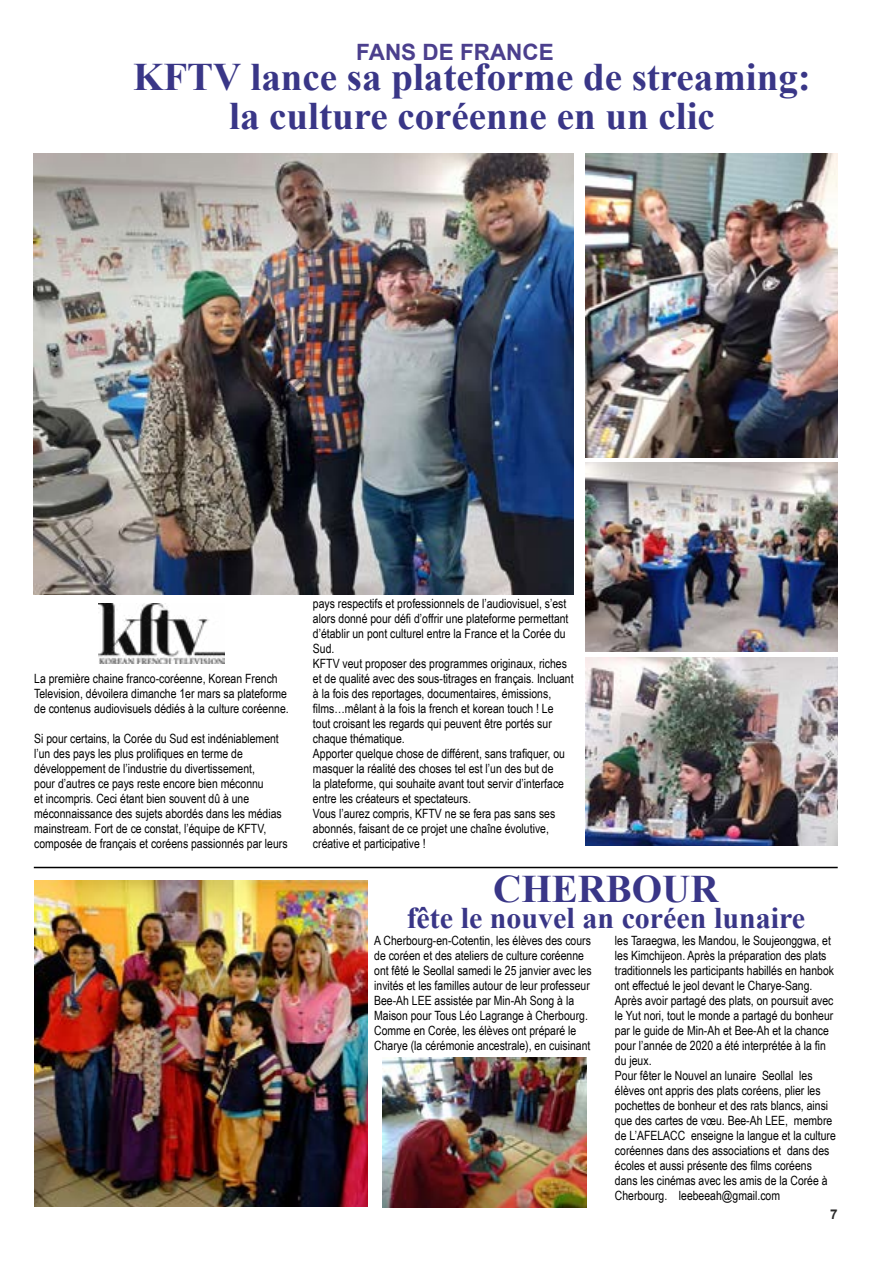
<style>
.page{position:relative;width:893px;height:1263px;background:#fff}
.page>*{position:absolute;margin:0;border:0;box-sizing:border-box;transform-origin:0 0}
.t1{font:700 39px/39px "Times New Roman";color:#393687;text-align:center}
.t2{font:700 30px "Times New Roman";color:#393687}
.t3{font:700 22.5px "Arial";color:#4b3f8d}
.t4{font:700 13.5px "Arial";color:#292929}
.t5{font:12.75px/15px "Arial Narrow";color:#000}
</style>
<div class="page">
<img style="left:34px;top:153px;width:540px;height:442px">
<img style="left:586px;top:462px;width:252px;height:190px">
<img style="left:586px;top:657px;width:252px;height:188px">
<img style="left:586px;top:153px;width:252px;height:305px">
<img style="left:34px;top:881px;width:333px;height:326px">
<img style="left:383px;top:1057px;width:204px;height:151px">
<img style="left:99px;top:603px;width:125px;height:61px">
<hr style="left:34px;top:867px;width:804px;height:1px;background:#000">
<h3 class="t3" style="left:356px;top:36px;width:199px">FANS DE FRANCE</h3>
<h1 class="t1" style="left:133px;top:56px;width:679px">KFTV lance sa plateforme de streaming: la culture coréenne en un clic</h1>
<p class="t5" style="left:34px;top:670px;width:256px">La première chaine franco-coréenne, Korean French<br>Television, dévoilera dimanche 1er mars sa plateforme de contenus audiovisuels dédiés à la culture coréenne.</p>
<p class="t5" style="left:34px;top:730px;width:255px">Si pour certains, la Corée du Sud est indéniablement l’un des pays les plus prolifiques en terme de développement de l’industrie du divertissement,<br>pour d’autres ce pays reste encore bien méconnu<br>et incompris. Ceci étant bien souvent dû à une méconnaissance des sujets abordés dans les médias mainstream. Fort de ce constat, l’équipe de KFTV, composée de français et coréens passionnés par leurs</p>
<p class="t5" style="left:313px;top:595px;width:262px">pays respectifs et professionnels de l’audiovisuel, s’est alors donné pour défi d’offrir une plateforme permettant d’établir un pont culturel entre la France et la Corée du Sud.<br>KFTV veut proposer des programmes originaux, riches et de qualité avec des sous-titrages en français. Incluant à la fois des reportages, documentaires, émissions, films…mêlant à la fois la french et korean touch ! Le tout croisant les regards qui peuvent être portés sur chaque thématique.<br>Apporter quelque chose de différent, sans trafiquer, ou masquer la réalité des choses tel est l’un des but de<br>la plateforme, qui souhaite avant tout servir d’interface entre les créateurs et spectateurs.<br>Vous l’aurez compris, KFTV ne se fera pas sans ses abonnés, faisant de ce projet une chaîne évolutive, créative et participative !</p>
<h1 class="t1" style="left:493px;top:868px;width:227px">CHERBOUR</h1>
<h2 class="t2" style="left:407px;top:896px;width:400px">fête le nouvel an coréen lunaire</h2>
<p class="t5" style="left:374px;top:932px;width:219px">A Cherbourg-en-Cotentin, les élèves des cours de coréen et des ateliers de culture coréenne ont fêté le Seollal samedi le 25 janvier avec les invités et les familles autour de leur professeur Bee-Ah LEE assistée par Min-Ah Song à la Maison pour Tous Léo Lagrange à Cherbourg.<br>Comme en Corėe, les élèves ont préparé le Charye (la cérémonie ancestrale), en cuisinant</p>
<p class="t5" style="left:615px;top:932px;width:222px">les Taraegwa, les Mandou, le Soujeonggwa, et les Kimchijeon. Après la préparation des plats traditionnels les participants habillés en hanbok ont effectué le jeol devant le Charye-Sang.<br>Après avoir partagé des plats, on poursuit avec le Yut nori, tout le monde a partagé du bonheur par le guide de Min-Ah et Bee-Ah et la chance pour l’année de 2020 a été interprétée à la fin du jeux.<br>Pour fêter le Nouvel an lunaire Seollal les élèves ont appris des plats coréens, plier les pochettes de bonheur et des rats blancs, ainsi que des cartes de vœu. Bee-Ah LEE, membre de L’AFELACC enseigne la langue et la culture coréennes dans des associations et dans des écoles et aussi présente des films coréens dans les cinémas avec les amis de la Corée à Cherbourg. leebeeah@gmail.com</p>
<p class="t4" style="left:830px;top:1205px;width:9px">7</p>
</div>
